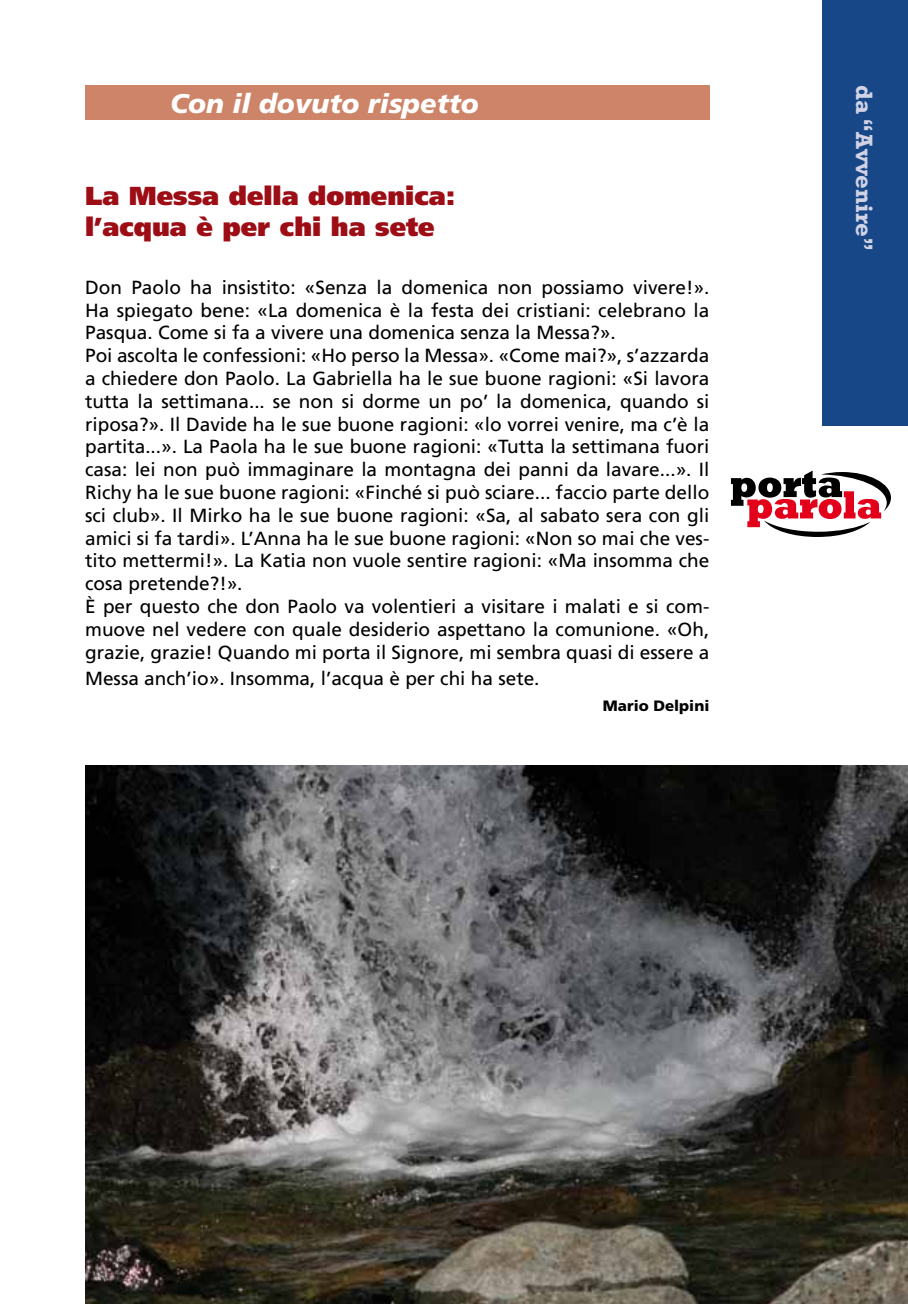
<style>
.page{position:relative;width:908px;height:1304px;background:#fff}
.page>*{position:absolute;margin:0;border:0;box-sizing:border-box;transform-origin:0 0}
.t1{font:italic 900 27px "Frutiger";color:#fff}
.t2{font:900 26px/31.2px "Frutiger";color:#9d0d15}
.t3{font:700 24px "Rockwell";color:#d1d3e5}
.t4{font:19px/22.8px "Frutiger";color:#000}
.t5{font:900 15px "Frutiger";color:#000}
</style>
<div class="page">
<div style="left:85px;top:85px;width:624px;height:34px;background:#ce8468"></div>
<svg style="left:730px;top:471px;width:160px;height:66px"></svg>
<img style="left:85px;top:765px;width:822px;height:539px">
<div style="left:822px;top:0;width:85px;height:425px;background:#184788"></div>
<h1 class="t1" style="left:170px;top:87px;width:310px">Con il dovuto rispetto</h1>
<p class="t3" style="left:878px;top:85px;width:168px;rotate:90deg">da “Avvenire”</p>
<h2 class="t2" style="left:85px;top:180px;width:371px">La Messa della domenica: l’acqua è per chi ha sete</h2>
<p class="t4" style="left:85px;top:276px;width:625px">Don Paolo ha insistito: «Senza la domenica non possiamo vivere!».<br>Ha spiegato bene: «La domenica è la festa dei cristiani: celebrano la Pasqua. Come si fa a vivere una domenica senza la Messa?».<br>Poi ascolta le confessioni: «Ho perso la Messa». «Come mai?», s’azzarda a chiedere don Paolo. La Gabriella ha le sue buone ragioni: «Si lavora tutta la settimana... se non si dorme un po’ la domenica, quando si riposa?». I l Davide ha le sue buone ragioni: «lo vorrei venire, ma c’è la partita...». La Paola ha le sue buone ragioni: «Tutta la settimana fuori casa: lei non può immaginare la montagna dei panni da lavare...». I l Richy ha le sue buone ragioni: «Finché si può sciare... faccio parte dello sci club». I l M irko ha le sue buone ragioni: «Sa, al sabato sera con gli amici si fa tardi». L’Anna ha le sue buone ragioni: «Non so mai che ves&shy;tito mettermi!». La Katia non vuole sentire ragioni: «Ma insomma che cosa pretende?!».<br>È per questo che don Paolo va volentieri a visitare i malati e si com&shy;muove nel vedere con quale desiderio aspettano la comunione. «Oh, grazie, grazie! Quando mi porta il Signore, mi sembra quasi di essere a</p>
<p class="t4" style="left:85px;top:666px;width:456px">Messa anch’io». I nsomma, l’acqua è per chi ha sete.</p>
<p class="t5" style="left:602px;top:696px;width:108px">Mario Delpini</p>
</div>
